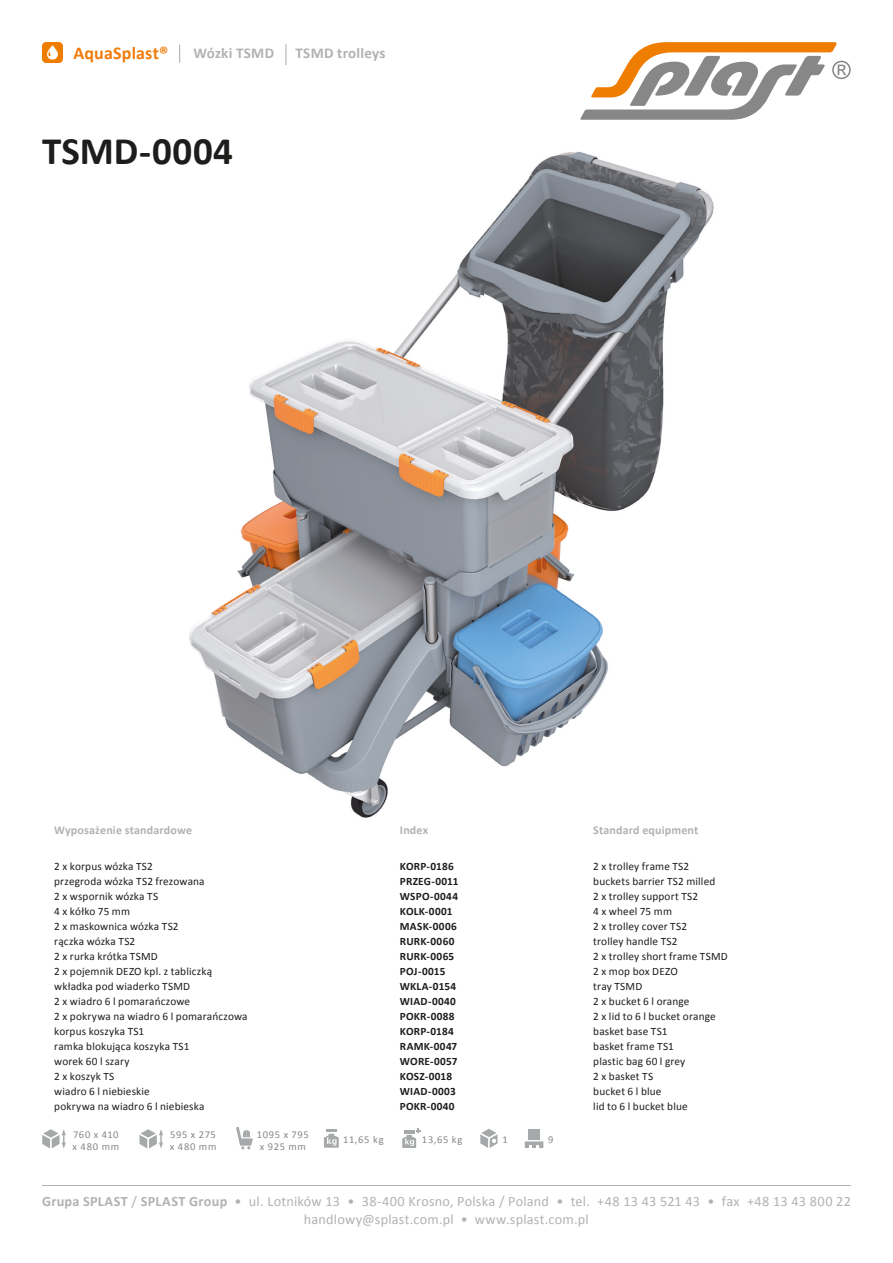
<style>
.page{position:relative;width:893px;height:1263px;background:#fff}
.page>*{position:absolute;margin:0;border:0;box-sizing:border-box;transform-origin:0 0}
.t1{font:700 39px "Calibri";letter-spacing:.005em;color:#1d1d1b}
.t2{font:700 18px "Calibri";letter-spacing:.01em;color:#ef7d0b}
.t3{font:700 15px "Calibri";letter-spacing:.015em;color:#b2b2b2}
.t4{font:14.25px/18px "Calibri";letter-spacing:.015em;color:#b2b2b2;text-align:center}
.t5{font:700 12px "Calibri";letter-spacing:.015em;color:#b2b2b2}
.t6{font:11.25px "Calibri";letter-spacing:.015em;color:#1d1d1b}
.t7{font:700 11.25px "Calibri";letter-spacing:.02em;color:#1d1d1b}
.t8{font:10.5px "Calibri";letter-spacing:.065em;color:#878787}
.s1{font-weight:700}
</style>
<div class="page">
<img style="left:189px;top:151px;width:525px;height:667px">
<svg style="left:580px;top:42px;width:271px;height:78px"></svg>
<hr style="left:42px;top:1185px;width:809px;height:1px;background:#b2b2b2">
<svg style="left:236px;top:1127px;width:17px;height:22px"></svg>
<svg style="left:324px;top:1129px;width:15px;height:19px"></svg>
<svg style="left:480px;top:1129px;width:17px;height:19px"></svg>
<svg style="left:402px;top:1129px;width:19px;height:19px"></svg>
<div style="left:528px;top:1129px;width:12px;height:11px;background:#a6a9aa"></div>
<svg style="left:525px;top:1141px;width:18px;height:7px"></svg>
<svg style="left:140px;top:1129px;width:23px;height:19px"></svg>
<div style="left:42px;top:42px;width:21px;height:21px;background:#ef7d00;border-radius:4px"></div>
<svg style="left:47px;top:45px;width:11px;height:15px"></svg>
<svg style="left:179px;top:45px;width:1px;height:18px"></svg>
<svg style="left:285px;top:44px;width:1px;height:21px"></svg>
<svg style="left:42px;top:1129px;width:24px;height:19px"></svg>
<p class="t2" style="left:74px;top:41px;width:96px">AquaSplast®</p>
<p class="t3" style="left:194px;top:44px;width:82px">Wózki TSMD</p>
<p class="t3" style="left:295px;top:44px;width:92px">TSMD trolleys</p>
<p class="t1" style="left:42px;top:127px;width:193px">TSMD-0004</p>
<p class="t5" style="left:54px;top:823px;width:140px">Wyposażenie standardowe</p>
<p class="t5" style="left:400px;top:823px;width:30px">Index</p>
<p class="t5" style="left:593px;top:823px;width:107px">Standard equipment</p>
<p class="t6" style="left:54px;top:859px;width:100px">2 x korpus wózka TS2</p>
<p class="t6" style="left:54px;top:874px;width:152px">przegroda wózka TS2 frezowana</p>
<p class="t6" style="left:54px;top:889px;width:105px">2 x wspornik wózka TS</p>
<p class="t6" style="left:54px;top:904px;width:77px">4 x kółko 75 mm</p>
<p class="t6" style="left:54px;top:919px;width:126px">2 x maskownica wózka TS2</p>
<p class="t6" style="left:54px;top:934px;width:83px">rączka wózka TS2</p>
<p class="t6" style="left:54px;top:949px;width:105px">2 x rurka krótka TSMD</p>
<p class="t6" style="left:54px;top:964px;width:159px">2 x pojemnik DEZO kpl. z tabliczką</p>
<p class="t6" style="left:54px;top:979px;width:137px">wkładka pod wiaderko TSMD</p>
<p class="t6" style="left:54px;top:994px;width:137px">2 x wiadro 6 l pomarańczowe</p>
<p class="t6" style="left:54px;top:1009px;width:195px">2 x pokrywa na wiadro 6 l pomarańczowa</p>
<p class="t6" style="left:54px;top:1024px;width:92px">korpus koszyka TS1</p>
<p class="t6" style="left:54px;top:1039px;width:137px">ramka blokująca koszyka TS1</p>
<p class="t6" style="left:54px;top:1054px;width:77px">worek 60 l szary</p>
<p class="t6" style="left:54px;top:1069px;width:62px">2 x koszyk TS</p>
<p class="t6" style="left:54px;top:1084px;width:97px">wiadro 6 l niebieskie</p>
<p class="t6" style="left:54px;top:1099px;width:152px">pokrywa na wiadro 6 l niebieska</p>
<p class="t7" style="left:400px;top:859px;width:55px">KORP-0186</p>
<p class="t7" style="left:400px;top:874px;width:60px">PRZEG-0011</p>
<p class="t7" style="left:400px;top:889px;width:60px">WSPO-0044</p>
<p class="t7" style="left:400px;top:904px;width:54px">KOLK-0001</p>
<p class="t7" style="left:400px;top:919px;width:58px">MASK-0006</p>
<p class="t7" style="left:400px;top:934px;width:56px">RURK-0060</p>
<p class="t7" style="left:400px;top:949px;width:56px">RURK-0065</p>
<p class="t7" style="left:400px;top:964px;width:47px">POJ-0015</p>
<p class="t7" style="left:400px;top:979px;width:58px">WKLA-0154</p>
<p class="t7" style="left:400px;top:994px;width:57px">WIAD-0040</p>
<p class="t7" style="left:400px;top:1009px;width:56px">POKR-0088</p>
<p class="t7" style="left:400px;top:1024px;width:55px">KORP-0184</p>
<p class="t7" style="left:400px;top:1039px;width:59px">RAMK-0047</p>
<p class="t7" style="left:400px;top:1054px;width:59px">WORE-0057</p>
<p class="t7" style="left:400px;top:1069px;width:54px">KOSZ-0018</p>
<p class="t7" style="left:400px;top:1084px;width:57px">WIAD-0003</p>
<p class="t7" style="left:400px;top:1099px;width:56px">POKR-0040</p>
<p class="t6" style="left:593px;top:859px;width:97px">2 x trolley frame TS2</p>
<p class="t6" style="left:593px;top:874px;width:124px">buckets barrier TS2 milled</p>
<p class="t6" style="left:593px;top:889px;width:106px">2 x trolley support TS2</p>
<p class="t6" style="left:593px;top:904px;width:80px">4 x wheel 75 mm</p>
<p class="t6" style="left:593px;top:919px;width:95px">2 x trolley cover TS2</p>
<p class="t6" style="left:593px;top:934px;width:86px">trolley handle TS2</p>
<p class="t6" style="left:593px;top:949px;width:136px">2 x trolley short frame TSMD</p>
<p class="t6" style="left:593px;top:964px;width:86px">2 x mop box DEZO</p>
<p class="t6" style="left:593px;top:979px;width:50px">tray TSMD</p>
<p class="t6" style="left:593px;top:994px;width:98px">2 x bucket 6 l orange</p>
<p class="t6" style="left:593px;top:1009px;width:124px">2 x lid to 6 l bucket orange</p>
<p class="t6" style="left:593px;top:1024px;width:76px">basket base TS1</p>
<p class="t6" style="left:593px;top:1039px;width:82px">basket frame TS1</p>
<p class="t6" style="left:593px;top:1054px;width:94px">plastic bag 60 l grey</p>
<p class="t6" style="left:593px;top:1069px;width:61px">2 x basket TS</p>
<p class="t6" style="left:593px;top:1084px;width:70px">bucket 6 l blue</p>
<p class="t6" style="left:593px;top:1099px;width:96px">lid to 6 l bucket blue</p>
<p class="t8" style="left:73px;top:1128px;width:47px">760 x 410</p>
<p class="t8" style="left:73px;top:1140px;width:48px">x 480 mm</p>
<p class="t8" style="left:170px;top:1128px;width:47px">595 x 275</p>
<p class="t8" style="left:170px;top:1140px;width:48px">x 480 mm</p>
<p class="t8" style="left:257px;top:1128px;width:54px">1095 x 795</p>
<p class="t8" style="left:260px;top:1140px;width:48px">x 925 mm</p>
<p class="t8" style="left:343px;top:1133px;width:42px">11,65 kg</p>
<p class="t8" style="left:422px;top:1133px;width:42px">13,65 kg</p>
<p class="t8" style="left:502px;top:1133px;width:7px">1</p>
<p class="t8" style="left:548px;top:1133px;width:7px">9</p>
<p class="t4" style="left:42px;top:1191px;width:810px"><span class="s1">Grupa SPLAST</span> / <span class="s1">SPLAST Group</span> • ul. Lotników 13 • 38-400 Krosno, Polska / Poland • tel. +48 13 43 521 43 • fax +48 13 43 800 22 handlowy@splast.com.pl • www.splast.com.pl</p>
</div>
